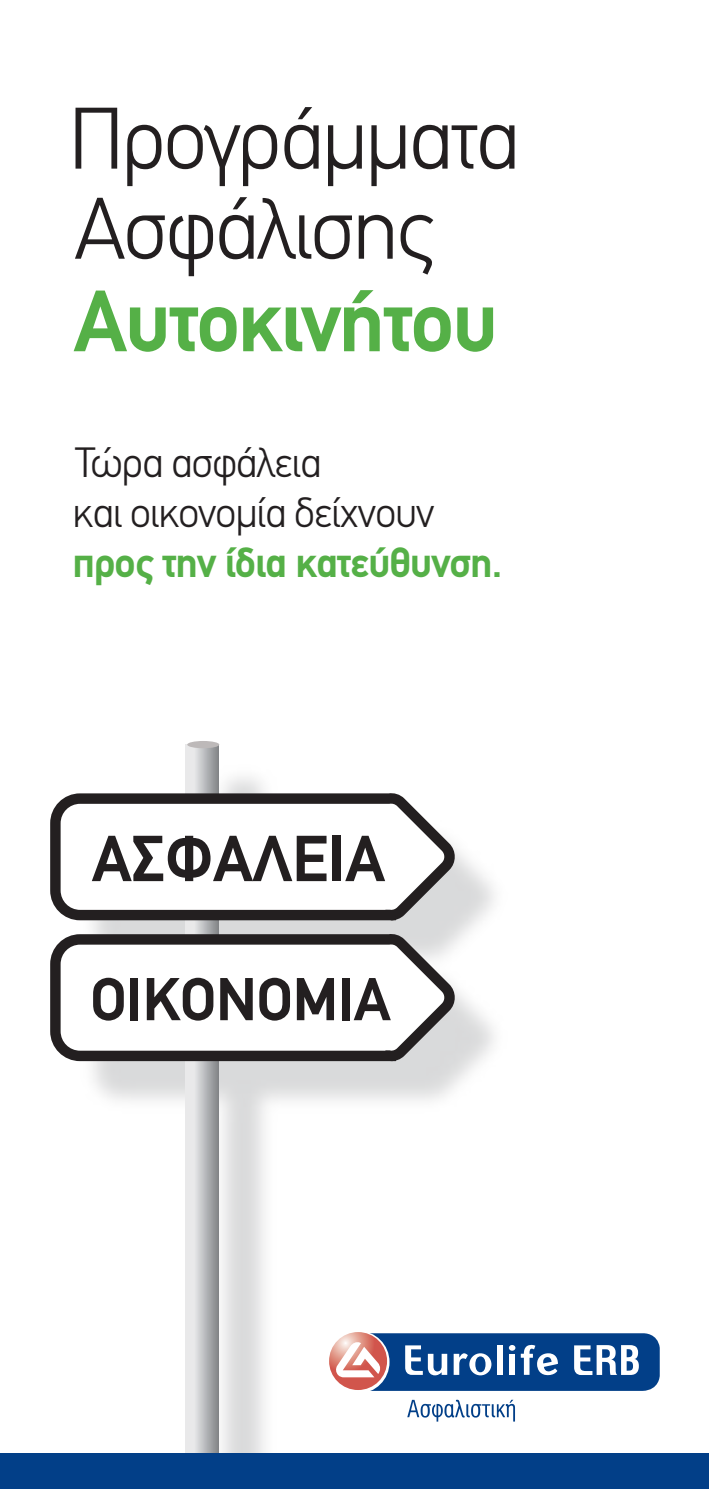
<style>
.page{position:relative;width:709px;height:1489px;background:#fff}
.page>*{position:absolute;margin:0;border:0;box-sizing:border-box;transform-origin:0 0}
.t1{font:300 87.5px/90px "PF Din Text";letter-spacing:-.025em;color:#231f20}
.t2{font:700 87.5px "PF Din Text";letter-spacing:-.025em;color:#55b047}
.t3{font:700 65.5px "PF Din Text";color:#231f20}
.t4{font:700 60.75px "PF Din Text";color:#231f20}
.t5{font:300 42.5px/50px "PF Din Text";letter-spacing:-.025em;color:#231f20}
.t6{font:700 42.5px "PF Din Text";letter-spacing:-.025em;color:#55b047}
</style>
<div class="page">
<img style="left:92px;top:741px;width:423px;height:712px">
<svg style="left:185px;top:744px;width:34px;height:709px"></svg>
<div style="left:187px;top:741px;width:32px;height:7px;background:#bdb9b9;border-radius:50%"></div>
<svg style="left:50px;top:784px;width:415px;height:141px"></svg>
<svg style="left:50px;top:925px;width:415px;height:141px"></svg>
<div style="left:0;top:1453px;width:709px;height:35px;background:#023f88"></div>
<svg style="left:407px;top:1399px;width:108px;height:22px"></svg>
<svg style="left:327px;top:1330px;width:62px;height:63px"></svg>
<svg style="left:329px;top:1331px;width:58px;height:58px"></svg>
<svg style="left:335px;top:1329px;width:325px;height:64px"></svg>
<h1 class="t1" style="left:69px;top:94px;width:452px">Προγράµµατα<br>Ασφάλισης</h1>
<h1 class="t2" style="left:74px;top:270px;width:426px">Αυτοκινήτου</h1>
<p class="t5" style="left:72px;top:437px;width:364px">Τώρα ασφάλεια<br>και οικονοµία δείχνουν</p>
<p class="t6" style="left:72px;top:537px;width:431px">προς την ίδια κατεύθυνση.</p>
<h2 class="t3" style="left:92px;top:820px;width:294px">ΑΣΦΑΛΕΙΑ</h2>
<h3 class="t4" style="left:91px;top:963px;width:301px">OIKONOMIA</h3>
</div>
